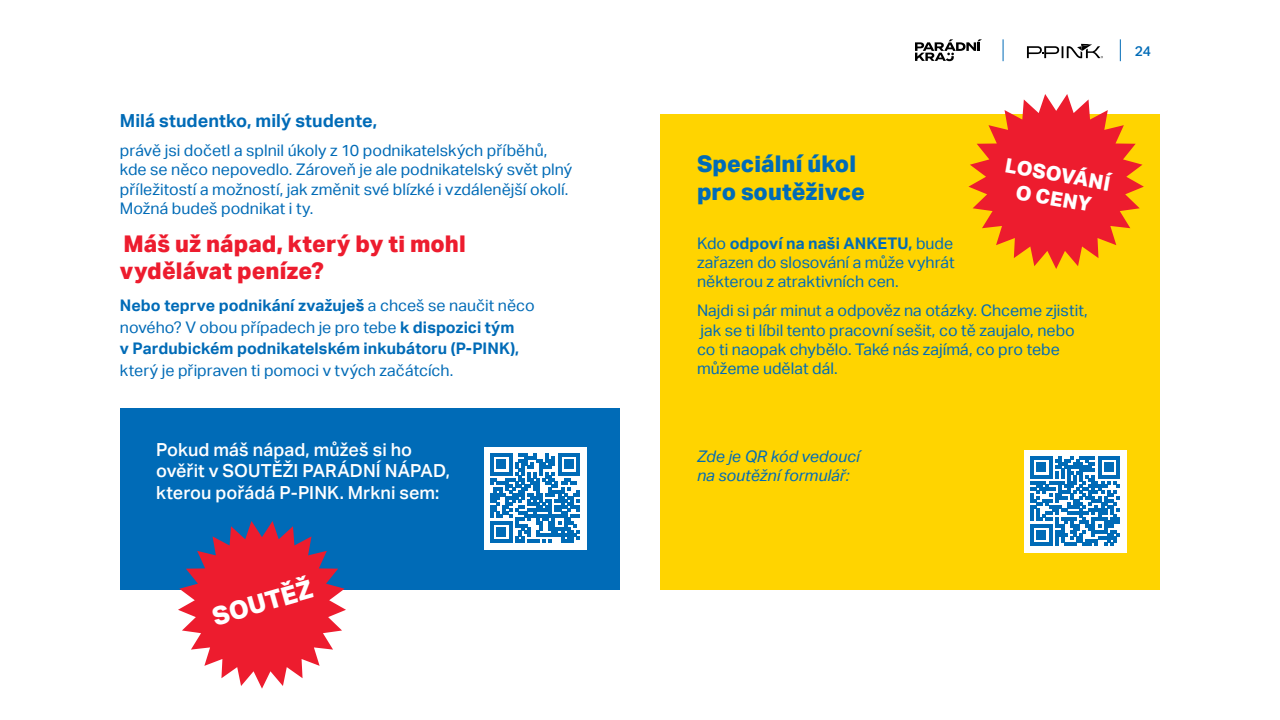
<style>
.page{position:relative;width:1280px;height:720px;background:#fff}
.page>*{position:absolute;margin:0;border:0;box-sizing:border-box;transform-origin:0 0}
.t1{font:800 25.2px "Aktiv Grotesk";color:#fff}
.t2{font:800 23px/27.6px "Aktiv Grotesk";letter-spacing:.005em;color:#ed1c2e}
.t3{font:800 23px/27.6px "Aktiv Grotesk";color:#006bb7}
.t4{font:800 20px/24px "Aktiv Grotesk";color:#fff;text-align:center}
.t5{font:500 18px/21.6px "Aktiv Grotesk";letter-spacing:.005em;color:#fff}
.t6{font:700 18px "Aktiv Grotesk";letter-spacing:.005em;color:#006bb7}
.t7{font:16px/19.2px "Aktiv Grotesk";color:#006bb7}
.t8{font:700 16px/21.6px "Aktiv Grotesk";letter-spacing:.005em;color:#006bb7}
.t9{font:italic 16px/19.2px "Aktiv Grotesk";color:#006bb7}
.t10{font:500 14px "Aktiv Grotesk";color:#006bb7}
.s1{font-weight:400}
.s2{font-weight:700}
</style>
<div class="page">
<svg style="left:1120px;top:39px;width:1px;height:22px"></svg>
<svg style="left:1027px;top:44px;width:76px;height:15px"></svg>
<svg style="left:1003px;top:39px;width:1px;height:22px"></svg>
<svg style="left:915px;top:39px;width:67px;height:22px"></svg>
<div style="left:120px;top:408px;width:500px;height:182px;background:#006bb7"></div>
<div style="left:660px;top:114px;width:500px;height:476px;background:#ffd400"></div>
<div style="left:484px;top:447px;width:102px;height:102px;background:#fff"></div>
<svg style="left:491px;top:454px;width:88px;height:88px"></svg>
<div style="left:1024px;top:450px;width:102px;height:102px;background:#fff"></div>
<svg style="left:1031px;top:457px;width:88px;height:88px"></svg>
<svg style="left:178px;top:521px;width:168px;height:168px"></svg>
<svg style="left:969px;top:94px;width:175px;height:175px"></svg>
<p class="t6" style="left:120px;top:110px;width:259px">Milá studentko, milý studente,</p>
<p class="t7" style="left:120px;top:141px;width:454px">právě jsi dočetl a splnil úkoly z 10 podnikatelských příběhů, kde se něco nepovedlo. Zároveň je ale podnikatelský svět plný příležitostí a možností, jak změnit své blízké i vzdálenější okolí.<br>Možná budeš podnikat i ty.</p>
<h2 class="t2" style="left:120px;top:230px;width:347px">Máš už nápad, který by ti mohl vydělávat peníze?</h2>
<p class="t8" style="left:120px;top:295px;width:416px">Nebo teprve podnikání zvažuješ <span class="s1">a chceš se naučit něco nového? V obou případech je pro tebe</span> k dispozici tým<br>v Pardubickém podnikatelském inkubátoru (P-PINK),</p>
<p class="t7" style="left:120px;top:361px;width:335px">který je připraven ti pomoci v tvých začátcích.</p>
<p class="t5" style="left:156px;top:439px;width:295px">Pokud máš nápad, můžeš si ho ověřit v SOUTĚŽI PARÁDNÍ NÁPAD, kterou pořádá P-PINK. Mrkni sem:</p>
<h1 class="t1" style="left:209px;top:603px;width:105px;rotate:-16deg">SOUTĚŽ</h1>
<p class="t10" style="left:1135px;top:43px;width:18px">24</p>
<h2 class="t3" style="left:697px;top:150px;width:169px">Speciální úkol pro soutěživce</h2>
<p class="t7" style="left:697px;top:234px;width:259px;text-align:justify">Kdo <span class="s2">odpoví na naši ANKETU,</span> bude zařazen do slosování a může vyhrát některou z atraktivních cen.</p>
<p class="t7" style="left:697px;top:301px;width:392px">Najdi si pár minut a odpověz na otázky. Chceme zjistit, jak se ti líbil tento pracovní sešit, co tě zaujalo, nebo co ti naopak chybělo. Také nás zajímá, co pro tebe můžeme udělat dál.</p>
<p class="t4" style="left:1008px;top:154px;width:108px;rotate:10deg">LOSOVÁNÍ<br>O CENY</p>
<p class="t9" style="left:697px;top:447px;width:164px">Zde je QR kód vedoucí na soutěžní formulář:</p>
</div>
